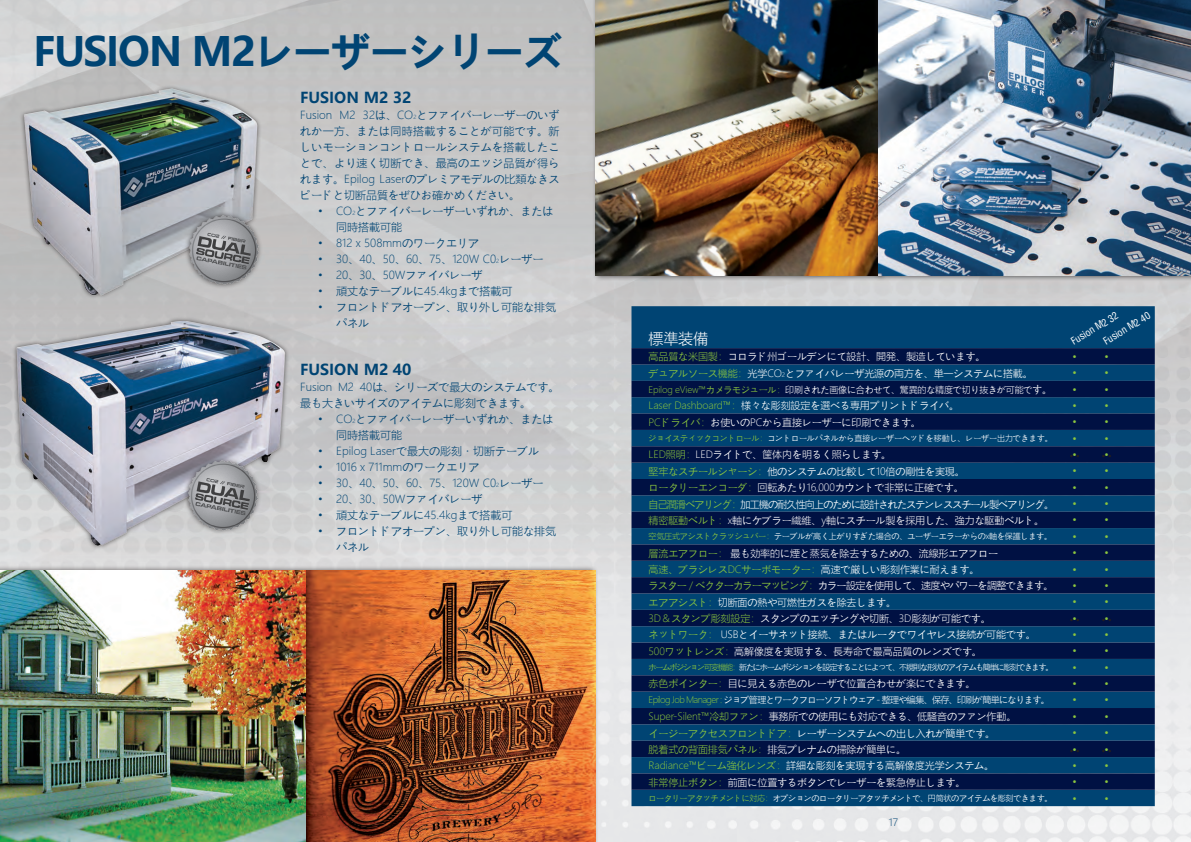
<style>
.page{position:relative;width:1191px;height:842px;background:#fff}
.page>*{position:absolute;margin:0;border:0;box-sizing:border-box;transform-origin:0 0}
.t1{font:700 40px "Microsoft Ya Hei UI";letter-spacing:-.04em;color:#004473}
.t2{font:700 15px "Microsoft Ya Hei UI";color:#004473}
.t3{font:15px "Microsoft Ya Hei UI Light";color:#fff}
.t4{font:11px/16px "Microsoft Ya Hei UI Light";color:#004473}
.t5{font:10px "Microsoft Ya Hei UI Light";letter-spacing:-.01em;color:#fff}
.t6{font:10px "Microsoft Ya Hei UI Light";letter-spacing:-.08em;color:#fff}
.t7{font:10px "Microsoft Ya Hei UI Light";letter-spacing:-.06em;color:#fff}
.t8{font:10px "Microsoft Ya Hei UI Light";letter-spacing:-.01em;color:#8bc63e}
.t9{font:condensed 10px/16.6px "Helvetica";color:#fff}
.t10{font:10px "Microsoft Ya Hei UI Light";color:#004473}
.t11{font:9px "Microsoft Ya Hei UI Light";letter-spacing:-.07em;color:#fff}
.t12{font:9px "Microsoft Ya Hei UI Light";letter-spacing:-.02em;color:#fff}
.t13{font:condensed 9px "Helvetica";color:#8bc63e}
.t14{font:9px "Minion Pro";color:#231f20}
.t15{font:8px "Microsoft Ya Hei UI Light";letter-spacing:-.03em;color:#fff}
.t16{font:8px "Microsoft Ya Hei UI Light";letter-spacing:-.13em;color:#fff}
.t17{font:8px "Microsoft Ya Hei UI Light";letter-spacing:-.01em;color:#fff}
.s1{font-size:5.5px}
.s2{color:#8bc63e}
.s3{font-size:6px}
.s4{font-size:10px}
.s5{font-family:"Helvetica";font-stretch:condensed;color:#8bc63e}
.s6{color:#fff}
</style>
<div class="page">
<img style="left:0;top:0;width:1191px;height:842px">
<div style="left:0;top:565px;width:599px;height:277px;background:#231f20;opacity:.75"></div>
<img style="left:305px;top:570px;width:290px;height:272px">
<div style="left:12px;top:316px;width:277px;height:234px;background:#231f20;opacity:.75"></div>
<img style="left:11px;top:321px;width:283px;height:231px">
<img style="left:18px;top:85px;width:244px;height:212px">
<div style="left:592px;top:0;width:295px;height:281px;background:#231f20;opacity:.75"></div>
<img style="left:595px;top:0;width:278px;height:276px">
<div style="left:873px;top:0;width:318px;height:281px;background:#231f20;opacity:.75"></div>
<img style="left:878px;top:0;width:313px;height:276px">
<img style="left:0;top:570px;width:305px;height:272px">
<div style="left:184px;top:210px;width:79px;height:79px;background:#231f20;opacity:.75"></div>
<img style="left:187px;top:213px;width:73px;height:74px">
<div style="left:183px;top:456px;width:79px;height:79px;background:#231f20;opacity:.75"></div>
<img style="left:186px;top:459px;width:73px;height:73px">
<div style="left:631px;top:306px;width:523px;height:500px;background:#004473"></div>
<svg style="left:631px;top:348px;width:523px;height:442px;background:#022b5b"></svg>
<h1 class="t1" style="left:33px;top:24px;width:531px">FUSION M2レーザーシリーズ</h1>
<h2 class="t2" style="left:300px;top:87px;width:113px">FUSION M2 32</h2>
<p class="t4" style="left:300px;top:106px;width:261px;text-align:justify">Fusion M2 32は、CO<span class="s1">2</span>とファイバーレーザーのいずれか一方、または同時搭載することが可能です。新しいモーションコントロールシステムを搭載したことで、より速く切断でき、最高のエッジ品質が得られます。Epilog Laserのプレミアモデルの比類なきスピードと切断品質をぜひお確かめください。</p>
<p class="t4" style="left:336px;top:202px;width:219px;text-indent:-18px">• CO<span class="s1">2</span>とファイバーレーザーいずれか、または同時搭載可能</p>
<p class="t4" style="left:318px;top:234px;width:162px">• 812 x 508mmのワークエリア</p>
<p class="t4" style="left:318px;top:250px;width:227px">• 30、40、50、60、75、120W C0<span class="s1">2</span>レーザー</p>
<p class="t4" style="left:318px;top:266px;width:166px">• 20、30、50Wファイバレーザ</p>
<p class="t4" style="left:318px;top:282px;width:196px">• 頑丈なテーブルに45.4kgまで搭載可</p>
<p class="t4" style="left:336px;top:298px;width:221px;text-indent:-18px">• フロントドアオープン、取り外し可能な排気パネル</p>
<h2 class="t2" style="left:300px;top:359px;width:113px">FUSION M2 40</h2>
<p class="t4" style="left:300px;top:378px;width:261px">Fusion M2 40は、シリーズで最大のシステムです。最も大きいサイズのアイテムに彫刻できます。</p>
<p class="t4" style="left:336px;top:410px;width:219px;text-indent:-18px">• CO<span class="s1">2</span>とファイバーレーザーいずれか、または同時搭載可能</p>
<p class="t4" style="left:318px;top:442px;width:222px">• Epilog Laserで最大の彫刻・切断テーブル</p>
<p class="t4" style="left:318px;top:458px;width:163px">• 1016 x 711mmのワークエリア</p>
<p class="t4" style="left:318px;top:474px;width:227px">• 30、40、50、60、75、120W C0<span class="s1">2</span>レーザー</p>
<p class="t4" style="left:318px;top:490px;width:166px">• 20、30、50Wファイバレーザ</p>
<p class="t4" style="left:318px;top:506px;width:196px">• 頑丈なテーブルに45.4kgまで搭載可</p>
<p class="t4" style="left:336px;top:522px;width:221px;text-indent:-18px">• フロントドアオープン、取り外し可能な排気パネル</p>
<p class="t9" style="left:1091px;top:320px;width:54px;text-indent:-28px;rotate:-31deg">Fusion M2 32<br>Fusion M2 40</p>
<h2 class="t3" style="left:648px;top:329px;width:61px">標準装備</h2>
<p class="t5" style="left:648px;top:350px;width:338px"><span class="s2">高品質な米国製：</span>コロラド州ゴールデンにて設計、開発、製造しています。</p>
<p class="t13" style="left:1073px;top:351px;width:4px">•</p>
<p class="t13" style="left:1105px;top:351px;width:4px">•</p>
<p class="t5" style="left:648px;top:366px;width:386px"><span class="s2">デュアルソース機能：</span>光学CO<span class="s3">2</span>とファイバレーザ光源の両方を、単一システムに搭載。</p>
<p class="t13" style="left:1073px;top:367px;width:4px">•</p>
<p class="t13" style="left:1105px;top:367px;width:4px">•</p>
<p class="t12" style="left:648px;top:384px;width:405px"><span class="s2">Epilog eView™カメラモジュール：</span>印刷された画像に合わせて、驚異的な精度で切り抜きが可能で<span class="s4">す。</span></p>
<p class="t13" style="left:1073px;top:384px;width:4px">•</p>
<p class="t13" style="left:1105px;top:384px;width:4px">•</p>
<p class="t5" style="left:648px;top:399px;width:312px"><span class="s2">Laser Dashboard™：</span>様々な彫刻設定を選べる専用プリントドライバ。</p>
<p class="t13" style="left:1073px;top:400px;width:4px">•</p>
<p class="t13" style="left:1105px;top:400px;width:4px">•</p>
<p class="t5" style="left:648px;top:415px;width:274px"><span class="s2">PCドライバ：</span>お使いのPCから直接レーザーに印刷できます。</p>
<p class="t13" style="left:1073px;top:416px;width:4px">•</p>
<p class="t13" style="left:1105px;top:416px;width:4px">•</p>
<p class="t17" style="left:648px;top:433px;width:405px"><span class="s2">ジョイスティックコントロール：</span>コントロールパネルから直接レーザーヘッドを移動し、レーザー出力できます。</p>
<p class="t13" style="left:1073px;top:433px;width:4px">•</p>
<p class="t13" style="left:1105px;top:433px;width:4px">•</p>
<p class="t5" style="left:648px;top:448px;width:244px"><span class="s2">LED照明：</span>LEDライトで、筐体内を明るく照らします。</p>
<p class="t14" style="left:1069px;top:449px;width:12px">•<span class="s5">•</span>•</p>
<p class="t14" style="left:1101px;top:449px;width:12px">•<span class="s5">•</span>•</p>
<p class="t5" style="left:648px;top:465px;width:318px"><span class="s2">堅牢なスチールシャーシ：</span>他のシステムの比較して10倍の剛性を実現。</p>
<p class="t13" style="left:1073px;top:465px;width:4px">•</p>
<p class="t13" style="left:1105px;top:465px;width:4px">•</p>
<p class="t5" style="left:648px;top:481px;width:317px"><span class="s2">ロータリーエンコーダ：</span>回転あたり16,000カウントで非常に正確です。</p>
<p class="t13" style="left:1073px;top:482px;width:4px">•</p>
<p class="t13" style="left:1105px;top:482px;width:4px">•</p>
<p class="t6" style="left:648px;top:497px;width:407px"><span class="s2">自己潤滑ベアリング：</span>加工機の耐久性向上のために設計されたステンレススチール製ベアリング。</p>
<p class="t13" style="left:1073px;top:498px;width:4px">•</p>
<p class="t13" style="left:1105px;top:498px;width:4px">•</p>
<p class="t5" style="left:648px;top:514px;width:397px"><span class="s2">精密駆動ベルト：</span>x軸にケブラー繊維、y軸にスチール製を採用した、強力な駆動ベルト。</p>
<p class="t13" style="left:1073px;top:515px;width:4px">•</p>
<p class="t13" style="left:1105px;top:515px;width:4px">•</p>
<p class="t15" style="left:648px;top:531px;width:405px"><span class="s2">空気圧式アシストクラッシュバー：</span>テーブルが高く上がりすぎた場合の、ユーザーエラーからのx軸を保護します。</p>
<p class="t13" style="left:1073px;top:531px;width:4px">•</p>
<p class="t13" style="left:1105px;top:531px;width:4px">•</p>
<p class="t5" style="left:648px;top:546px;width:351px"><span class="s2">層流エアフロー：</span> 最も効率的に煙と蒸気を除去するための、流線形エアフロー</p>
<p class="t13" style="left:1073px;top:547px;width:4px">•</p>
<p class="t13" style="left:1105px;top:547px;width:4px">•</p>
<p class="t8" style="left:648px;top:563px;width:332px">高速、ブラシレスDCサーボモーター：<span class="s6">高速で厳しい彫刻作業に耐えます。</span></p>
<p class="t13" style="left:1073px;top:564px;width:4px">•</p>
<p class="t13" style="left:1105px;top:564px;width:4px">•</p>
<p class="t7" style="left:648px;top:579px;width:406px"><span class="s2">ラスター／ベクターカラーマッピング：</span>カラー設定を使用して、速度やパワーを調整できます。</p>
<p class="t13" style="left:1073px;top:580px;width:4px">•</p>
<p class="t13" style="left:1105px;top:580px;width:4px">•</p>
<p class="t5" style="left:648px;top:595px;width:249px"><span class="s2">エアアシスト：</span>切断面の熱や可燃性ガスを除去します。</p>
<p class="t13" style="left:1073px;top:596px;width:4px">•</p>
<p class="t13" style="left:1105px;top:596px;width:4px">•</p>
<p class="t5" style="left:648px;top:612px;width:344px"><span class="s2">3D＆スタンプ彫刻設定：</span>スタンプのエッチングや切断、3D彫刻が可能です。</p>
<p class="t14" style="left:1069px;top:613px;width:12px">•<span class="s5">•</span>•</p>
<p class="t14" style="left:1101px;top:613px;width:12px">•<span class="s5">•</span>•</p>
<p class="t5" style="left:648px;top:628px;width:389px"><span class="s2">ネットワーク：</span> USBとイーサネット接続、またはルータでワイヤレス接続が可能です。</p>
<p class="t13" style="left:1073px;top:629px;width:4px">•</p>
<p class="t13" style="left:1105px;top:629px;width:4px">•</p>
<p class="t5" style="left:648px;top:644px;width:335px"><span class="s2">500ワットレンズ：</span>高解像度を実現する、長寿命で最高品質のレンズです。</p>
<p class="t13" style="left:1073px;top:645px;width:4px">•</p>
<p class="t13" style="left:1105px;top:645px;width:4px">•</p>
<p class="t16" style="left:648px;top:662px;width:406px"><span class="s2">ホームポジション可変機能：</span>新たにホームポジションを設定することによって、不規則な形状のアイテムも簡単に彫刻できます。</p>
<p class="t13" style="left:1073px;top:662px;width:4px">•</p>
<p class="t13" style="left:1105px;top:662px;width:4px">•</p>
<p class="t5" style="left:648px;top:677px;width:328px"><span class="s2">赤色ポインター：</span>目に見える赤色のレーザで位置合わせが楽にできます。</p>
<p class="t13" style="left:1073px;top:678px;width:4px">•</p>
<p class="t13" style="left:1105px;top:678px;width:4px">•</p>
<p class="t11" style="left:648px;top:694px;width:403px"><span class="s2">Epilog Job Manager :</span> ジョブ管理とワークフローソフトウェア - 整理や編集、保存、印刷が簡単になります。</p>
<p class="t13" style="left:1073px;top:694px;width:4px">•</p>
<p class="t13" style="left:1105px;top:694px;width:4px">•</p>
<p class="t5" style="left:648px;top:710px;width:369px"><span class="s2">Super-Silent™冷却ファン：</span>事務所での使用にも対応できる、低騒音のファン作動。</p>
<p class="t13" style="left:1073px;top:711px;width:4px">•</p>
<p class="t13" style="left:1105px;top:711px;width:4px">•</p>
<p class="t5" style="left:648px;top:726px;width:348px"><span class="s2">イージーアクセスフロントドア：</span>レーザーシステムへの出し入れが簡単です。</p>
<p class="t13" style="left:1073px;top:727px;width:4px">•</p>
<p class="t13" style="left:1105px;top:727px;width:4px">•</p>
<p class="t5" style="left:648px;top:743px;width:259px"><span class="s2">脱着式の背面排気パネル：</span>排気プレナムの掃除が簡単に。</p>
<p class="t14" style="left:1069px;top:744px;width:12px">•<span class="s5">•</span>•</p>
<p class="t14" style="left:1101px;top:744px;width:12px">•<span class="s5">•</span>•</p>
<p class="t5" style="left:648px;top:759px;width:347px"><span class="s2">Radiance™ビーム強化レンズ：</span>詳細な彫刻を実現する高解像度光学システム。</p>
<p class="t13" style="left:1073px;top:760px;width:4px">•</p>
<p class="t13" style="left:1105px;top:760px;width:4px">•</p>
<p class="t5" style="left:648px;top:775px;width:318px"><span class="s2">非常停止ボタン：</span>前面に位置するボタンでレーザーを緊急停止します。</p>
<p class="t13" style="left:1073px;top:776px;width:4px">•</p>
<p class="t13" style="left:1105px;top:776px;width:4px">•</p>
<p class="t15" style="left:648px;top:793px;width:405px"><span class="s2">ロータリーアタッチメントに対応：</span>オプションのロータリーアタッチメントで、円筒状のアイテムを彫刻できます。</p>
<p class="t13" style="left:1073px;top:793px;width:4px">•</p>
<p class="t13" style="left:1105px;top:793px;width:4px">•</p>
<p class="t10" style="left:889px;top:815px;width:11px">17</p>
</div>
